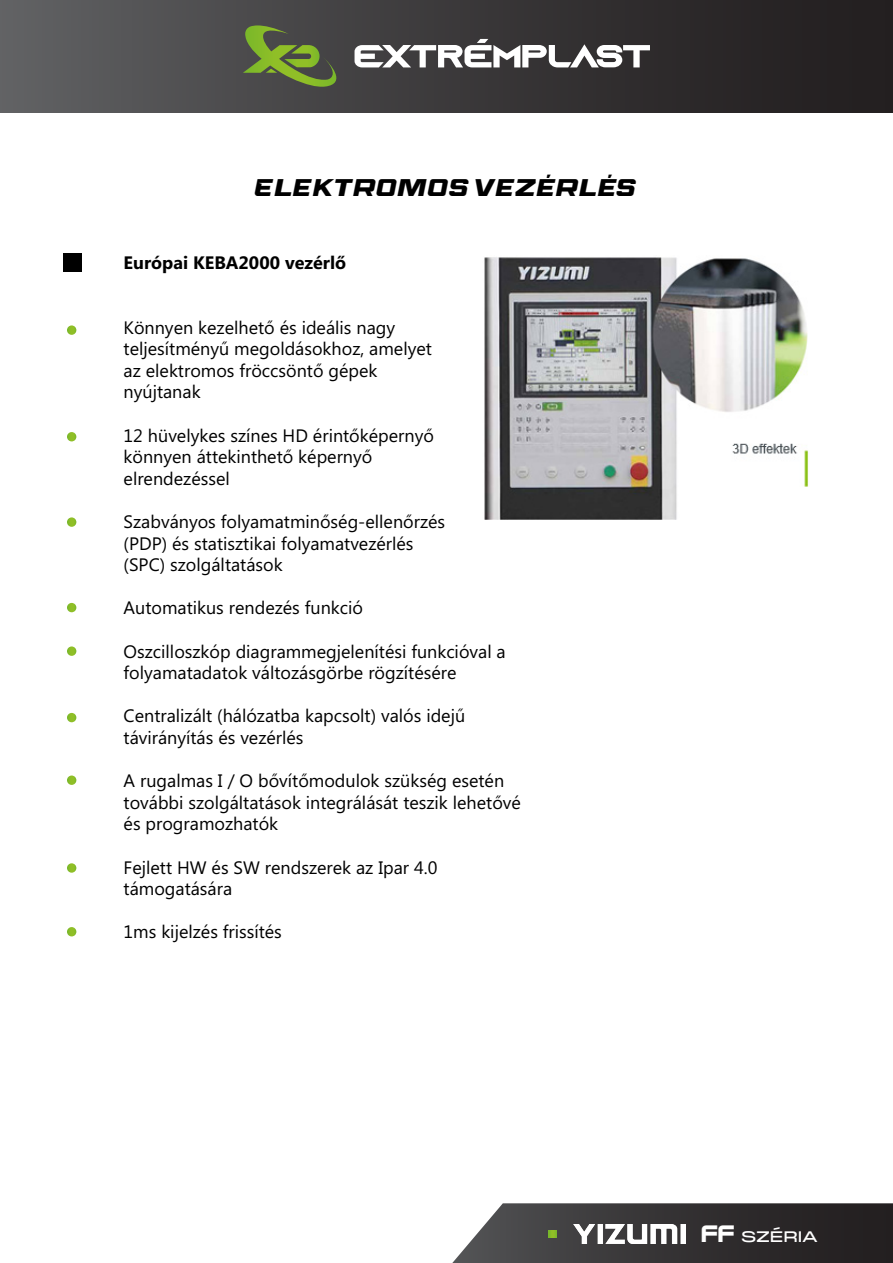
<style>
.page{position:relative;width:893px;height:1263px;background:#fff}
.page>*{position:absolute;margin:0;border:0;box-sizing:border-box;transform-origin:0 0}
.t1{font:24px "Race Sport";color:#000}
.t2{font:18px/21.6px "Microsoft Phags Pa";color:#000}
.t3{font:700 18px "Microsoft Phags Pa";color:#000}
.t4{font:15.15px "Monument Extended";letter-spacing:-.04em;color:#fff}
.s1{font-family:"b Biger Over";font-size:22.5px}
</style>
<div class="page">
<div style="left:0;top:0;width:893px;height:112px;background:linear-gradient(to right,#5e5f60,#1e191a)"></div>
<svg style="left:355px;top:39px;width:295px;height:28px"></svg>
<svg style="left:243px;top:25px;width:103px;height:67px;background:#5a693d"></svg>
<div style="left:63px;top:253px;width:18px;height:18px;background:#000"></div>
<svg style="left:67px;top:325px;width:9px;height:10px"></svg>
<svg style="left:67px;top:432px;width:9px;height:9px"></svg>
<svg style="left:67px;top:517px;width:9px;height:10px"></svg>
<svg style="left:67px;top:603px;width:9px;height:9px"></svg>
<svg style="left:67px;top:646px;width:9px;height:10px"></svg>
<svg style="left:67px;top:713px;width:9px;height:9px"></svg>
<svg style="left:67px;top:775px;width:9px;height:10px"></svg>
<svg style="left:67px;top:863px;width:9px;height:10px"></svg>
<svg style="left:67px;top:927px;width:9px;height:9px"></svg>
<img style="left:484px;top:257px;width:324px;height:262px">
<svg style="left:452px;top:1203px;width:441px;height:60px;background:#434141"></svg>
<img style="left:573px;top:1224px;width:112px;height:20px">
<h1 class="t1" style="left:255px;top:175px;width:384px">ELEKTROMOS VEZÉRLÉS</h1>
<p class="t3" style="left:124px;top:250px;width:224px">Európai KEBA2000 vezérlő</p>
<p class="t2" style="left:124px;top:315px;width:310px">Könnyen kezelhető és ideális nagy teljesítményű megoldásokhoz, amelyet az elektromos fröccsöntő gépek nyújtanak</p>
<p class="t2" style="left:124px;top:423px;width:312px">12 hüvelykes színes HD érintőképernyő könnyen áttekinthető képernyő elrendezéssel</p>
<p class="t2" style="left:124px;top:510px;width:323px">Szabványos folyamatminőség-ellenőrzés (PDP) és statisztikai folyamatvezérlés (SPC) szolgáltatások</p>
<p class="t2" style="left:124px;top:596px;width:241px">Automatikus rendezés funkció</p>
<p class="t2" style="left:124px;top:639px;width:384px">Oszcilloszkóp diagrammegjelenítési funkcióval a folyamatadatok változásgörbe rögzítésére</p>
<p class="t2" style="left:124px;top:704px;width:343px">Centralizált (hálózatba kapcsolt) valós idejű távirányítás és vezérlés</p>
<p class="t2" style="left:124px;top:769px;width:399px">A rugalmas I / O bővítőmodulok szükség esetén további szolgáltatások integrálását teszik lehetővé és programozhatók</p>
<p class="t2" style="left:124px;top:855px;width:315px">Fejlett HW és SW rendszerek az Ipar 4.0 támogatására</p>
<p class="t2" style="left:124px;top:920px;width:160px">1ms kijelzés frissítés</p>
<p class="t4" style="left:701px;top:1226px;width:119px"><span class="s1">FF</span> SZÉRIA</p>
</div>
